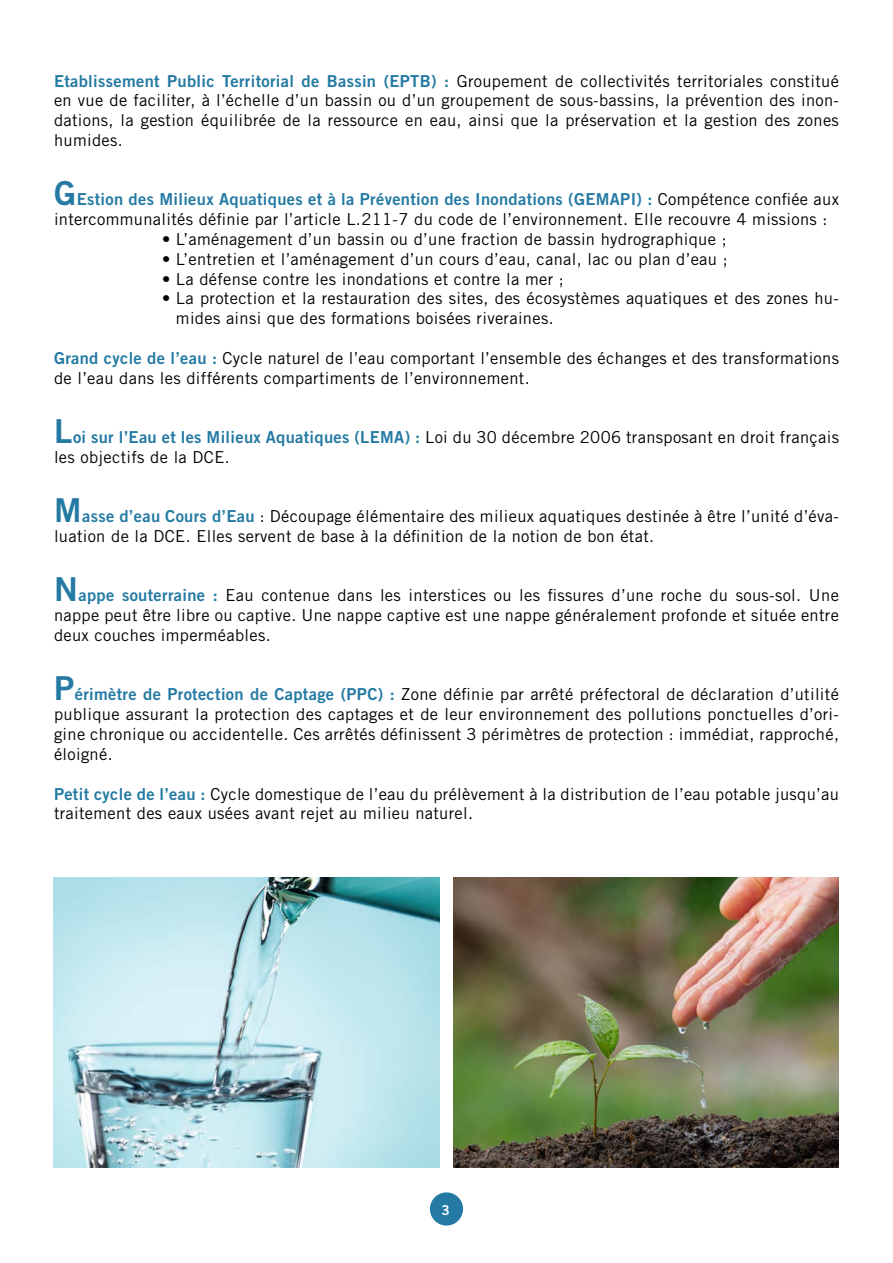
<style>
.page{position:relative;width:893px;height:1263px;background:#fff}
.page>*{position:absolute;margin:0;border:0;box-sizing:border-box;transform-origin:0 0}
.t1{font:16.5px/19.8px "Trade Gothic";letter-spacing:.02em;color:#000}
.t2{font:16.5px "Trade Gothic Bold Two";letter-spacing:.02em;color:#247aa3}
.t3{font:13.65px "Trade Gothic Bold Two";color:#fff}
.s1{font-family:"Trade Gothic Bold Two";color:#247aa3}
.s2{font-size:33px}
.s3{font-family:"Trade Gothic";color:#000}
.s4{font-family:"Trade Gothic Bold Two";font-size:33px;color:#247aa3}
</style>
<div class="page">
<div style="left:430px;top:1192px;width:33px;height:33px;background:#247aa3;border-radius:50%"></div>
<img style="left:54px;top:878px;width:385px;height:289px">
<img style="left:454px;top:878px;width:385px;height:289px">
<p class="t1" style="left:54px;top:71px;width:787px;text-align:justify"><span class="s1">Etablissement Public Territorial de Bassin (EPTB) :</span> Groupement de collectivités territoriales constitué en vue de faciliter, à l’échelle d’un bassin ou d’un groupement de sous-bassins, la prévention des inon&shy;dations, la gestion équilibrée de la ressource en eau, ainsi que la préservation et la gestion des zones humides.</p>
<p class="t2" style="left:54px;top:189px;width:786px"><span class="s2">G</span>Estion des Milieux Aquatiques et à la Prévention des Inondations (GEMAPI) : <span class="s3">Compétence confiée aux</span></p>
<p class="t1" style="left:54px;top:209px;width:775px">intercommunalités définie par l’article L.211-7 du code de l’environnement. Elle recouvre 4 missions :</p>
<p class="t1" style="left:162px;top:229px;width:566px">• L’aménagement d’un bassin ou d’une fraction de bassin hydrographique ;</p>
<p class="t1" style="left:162px;top:249px;width:567px">• L’entretien et l’aménagement d’un cours d’eau, canal, lac ou plan d’eau ;</p>
<p class="t1" style="left:162px;top:269px;width:403px">• La défense contre les inondations et contre la mer ;</p>
<p class="t1" style="left:176px;top:288px;width:664px;text-indent:-14px">• La protection et la restauration des sites, des écosystèmes aquatiques et des zones hu&shy;mides ainsi que des formations boisées riveraines.</p>
<p class="t1" style="left:54px;top:348px;width:786px"><span class="s1">Grand cycle de l’eau :</span> Cycle naturel de l’eau comportant l’ensemble des échanges et des transformations de l’eau dans les différents compartiments de l’environnement.</p>
<p class="t1" style="left:54px;top:427px;width:786px"><span class="s4">L</span><span class="s1">oi sur l’Eau et les Milieux Aquatiques (LEMA) :</span> Loi du 30 décembre 2006 transposant en droit français les objectifs de la DCE.</p>
<p class="t1" style="left:54px;top:506px;width:786px"><span class="s4">M</span><span class="s1">asse d’eau Cours d’Eau</span> : Découpage élémentaire des milieux aquatiques destinée à être l’unité d’éva&shy;luation de la DCE. Elles servent de base à la définition de la notion de bon état.</p>
<p class="t1" style="left:54px;top:585px;width:786px;text-align:justify"><span class="s4">N</span><span class="s1">appe souterraine :</span> Eau contenue dans les interstices ou les fissures d’une roche du sous-sol. Une nappe peut être libre ou captive. Une nappe captive est une nappe généralement profonde et située entre deux couches imperméables.</p>
<p class="t1" style="left:54px;top:684px;width:786px;text-align:justify"><span class="s4">P</span><span class="s1">érimètre de Protection de Captage (PPC) :</span> Zone définie par arrêté préfectoral de déclaration d’utilité publique assurant la protection des captages et de leur environnement des pollutions ponctuelles d’ori&shy;gine chronique ou accidentelle. Ces arrêtés définissent 3 périmètres de protection : immédiat, rapproché, éloigné.</p>
<p class="t1" style="left:54px;top:783px;width:786px"><span class="s1">Petit cycle de l’eau :</span> Cycle domestique de l’eau du prélèvement à la distribution de l’eau potable jusqu’au traitement des eaux usées avant rejet au milieu naturel.</p>
<p class="t3" style="left:441px;top:1201px;width:10px">3</p>
</div>
